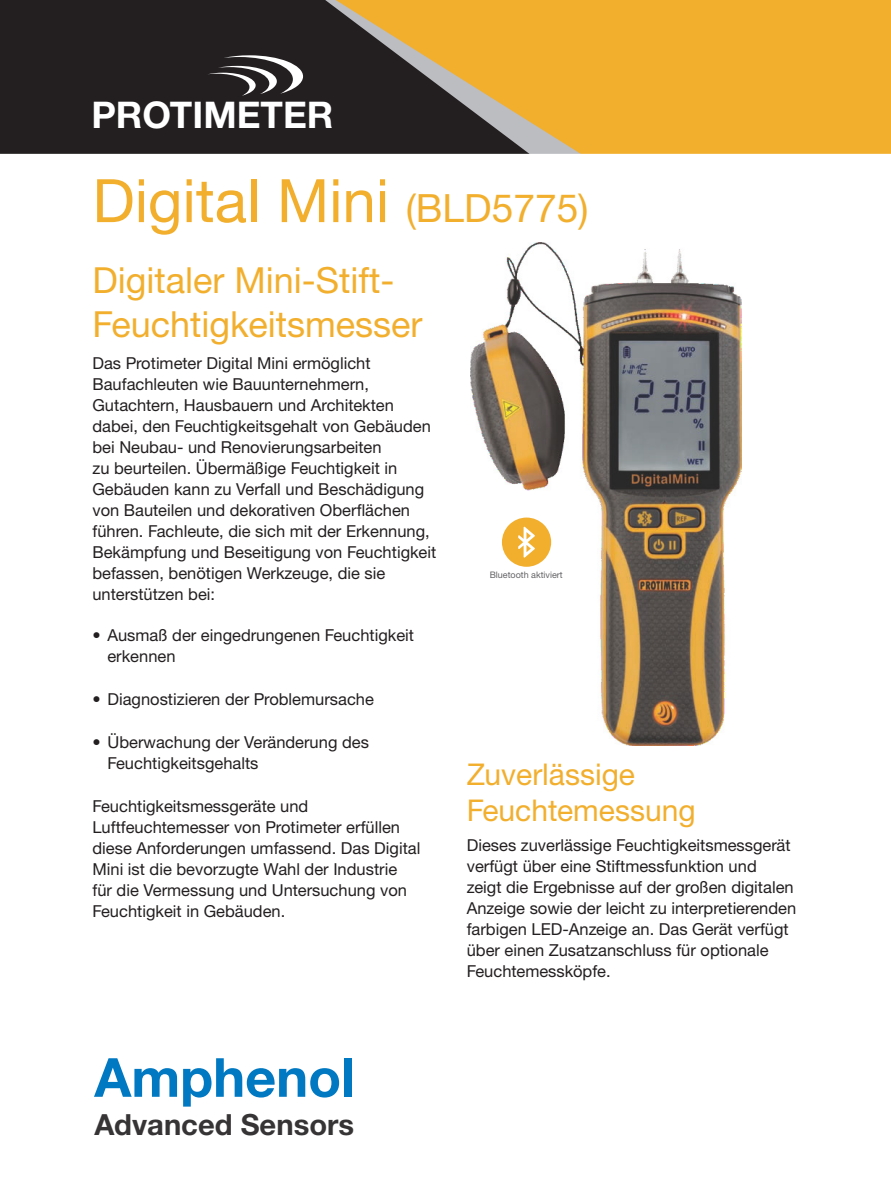
<style>
.page{position:relative;width:891px;height:1188px;background:#fff}
.page>*{position:absolute;margin:0;border:0;box-sizing:border-box;transform-origin:0 0}
.t1{font:60px "Helvetica Neue LTW1 G";color:#f2af2e}
.t2{font:700 54px "Helvetica Neue LTW1 G";color:#0079c2}
.t3{font:700 36.75px "Helvetica Neue LTW1 G";color:#fff}
.t4{font:36px/44.4px "Helvetica Neue LTW1 G";color:#f2af2e}
.t5{font:30px/36px "Helvetica Neue LTW1 G";color:#f2af2e}
.t6{font:700 29.1px "Helvetica Neue LTW1 G";color:#363434}
.t7{font:16.5px/21px "Helvetica Neue LTW1 G";color:#231f20}
.t8{font:9px "Helvetica Neue LTW1 G";color:#636366}
.s1{font-size:39px}
</style>
<div class="page">
<img style="left:471px;top:243px;width:270px;height:502px">
<div style="left:0;top:0;width:891px;height:155px;background:#231f20"></div>
<svg style="left:336px;top:0;width:555px;height:154px;fill:#f2af2e"></svg>
<hr style="left:0;top:154px;width:891px;height:2px;background:#fff">
<svg style="left:208px;top:55px;width:95px;height:41px"></svg>
<svg style="left:502px;top:518px;width:49px;height:49px"></svg>
<p class="t3" style="left:91px;top:92px;width:244px">PROTIMETER</p>
<p class="t1" style="left:92px;top:164px;width:498px">Digital Mini <span class="s1">(BLD5775)</span></p>
<p class="t4" style="left:92px;top:257px;width:332px">Digitaler Mini-Stift-<br>Feuchtigkeitsmesser</p>
<p class="t7" style="left:92px;top:352px;width:345px">Das Protimeter Digital Mini ermöglicht Baufachleuten wie Bauunternehmern, Gutachtern, Hausbauern und Architekten dabei, den Feuchtigkeitsgehalt von Gebäuden bei Neubau- und Renovierungsarbeiten<br>zu beurteilen. Übermäßige Feuchtigkeit in Gebäuden kann zu Verfall und Beschädigung von Bauteilen und dekorativen Oberflächen führen. Fachleute, die sich mit der Erkennung, Bekämpfung und Beseitigung von Feuchtigkeit befassen, benötigen Werkzeuge, die sie unterstützen bei:</p>
<p class="t7" style="left:107px;top:624px;width:308px;text-indent:-15px">• Ausmaß der eingedrungenen Feuchtigkeit erkennen</p>
<p class="t7" style="left:92px;top:688px;width:283px">• Diagnostizieren der Problemursache</p>
<p class="t7" style="left:107px;top:732px;width:263px;text-indent:-15px">• Überwachung der Veränderung des<br>Feuchtigkeitsgehalts</p>
<p class="t7" style="left:92px;top:795px;width:329px">Feuchtigkeitsmessgeräte und Luftfeuchtemesser von Protimeter erfüllen diese Anforderungen umfassend. Das Digital Mini ist die bevorzugte Wahl der Industrie für die Vermessung und Untersuchung von Feuchtigkeit in Gebäuden.</p>
<p class="t8" style="left:490px;top:569px;width:74px">Bluetooth aktiviert</p>
<p class="t5" style="left:467px;top:756px;width:230px">Zuverlässige<br>Feuchtemessung</p>
<p class="t7" style="left:467px;top:834px;width:331px">Dieses zuverlässige Feuchtigkeitsmessgerät verfügt über eine Stiftmessfunktion und<br>zeigt die Ergebnisse auf der großen digitalen Anzeige sowie der leicht zu interpretierenden farbigen LED-Anzeige an. Das Gerät verfügt über einen Zusatzanschluss für optionale Feuchtemessköpfe.</p>
<p class="t2" style="left:94px;top:1044px;width:262px">Amphenol</p>
<p class="t6" style="left:94px;top:1107px;width:261px">Advanced Sensors</p>
</div>
